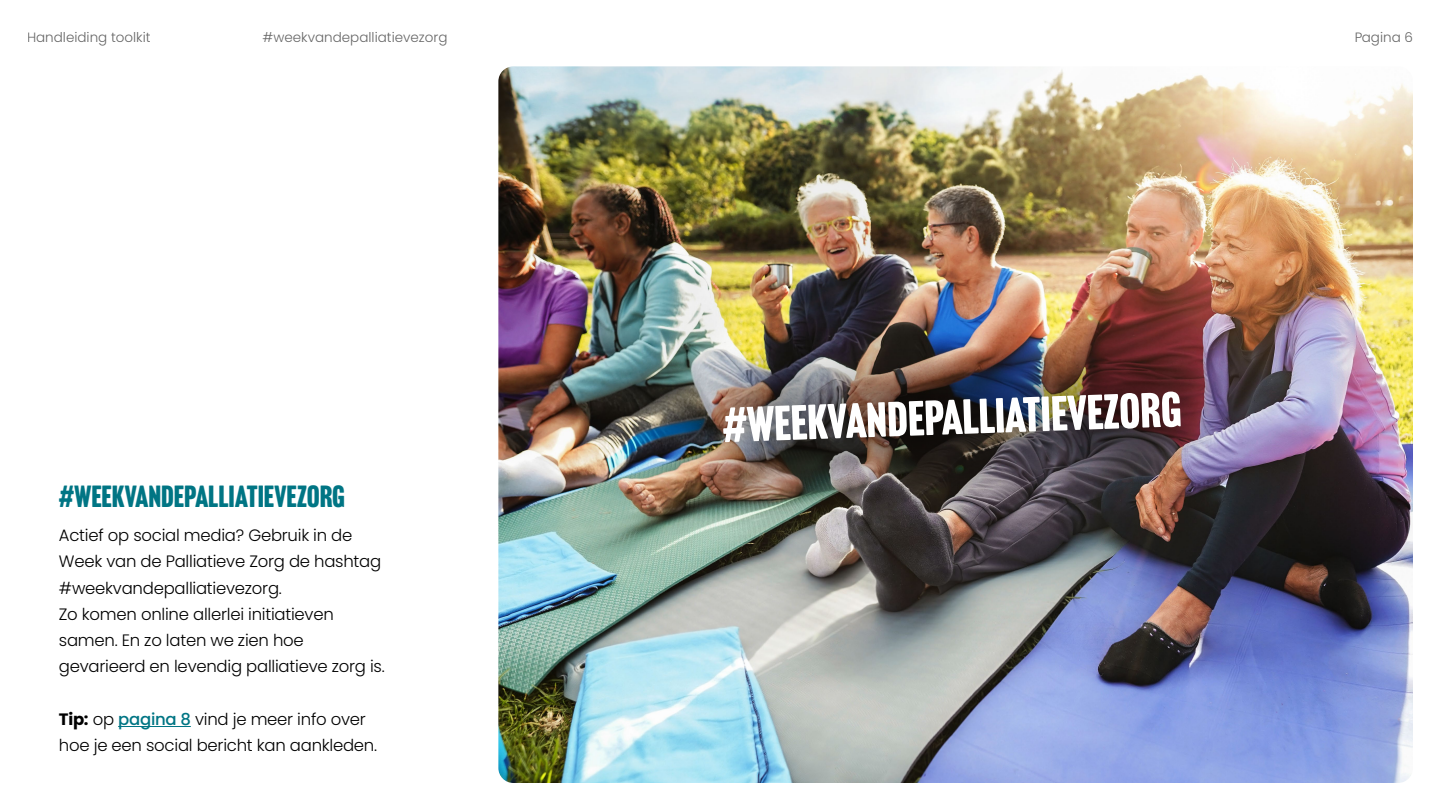
<style>
.page{position:relative;width:1440px;height:810px;background:#fff}
.page>*{position:absolute;margin:0;border:0;box-sizing:border-box;transform-origin:0 0}
.t1{font:48.22px "Headline Gothic ATF Round";color:#fff;scale:1.05 1}
.t2{font:30px "Headline Gothic ATF Round";color:#007584;scale:1.05 1}
.t3{font:300 16.5px/26.2px "Poppins";letter-spacing:-.015em;color:#000}
.t4{font:300 13.5px "Poppins";color:#000}
.s1{font-weight:700}
.s2{font-weight:500;color:#007584}
</style>
<div class="page">
<hr style="left:118px;top:726px;width:73px;height:1px;background:#007584">
<img style="left:498px;top:66px;width:915px;height:717px">
<img style="left:660px;top:327px;width:585px;height:180px">
<p class="t4" style="left:27px;top:29px;width:125px">Handleiding toolkit</p>
<p class="t4" style="left:262px;top:29px;width:187px">#weekvandepalliatievezorg</p>
<p class="t4" style="left:1354px;top:29px;width:60px">Pagina 6</p>
<h2 class="t2" style="left:59px;top:479px;width:274px">#WEEKVANDEPALLIATIEVEZORG</h2>
<p class="t3" style="left:59px;top:522px;width:327px">Actief op social media? Gebruik in de Week van de Palliatieve Zorg de hashtag #weekvandepalliatievezorg.<br>Zo komen online allerlei initiatieven samen. En zo laten we zien hoe gevarieerd en levendig palliatieve zorg is.</p>
<p class="t3" style="left:59px;top:706px;width:320px"><span class="s1">Tip:</span> op <span class="s2">pagina 8</span> vind je meer info over hoe je een social bericht kan aankleden.</p>
<h1 class="t1" style="left:721px;top:397px;width:439px;rotate:-2deg">#WEEKVANDEPALLIATIEVEZORG</h1>
</div>
